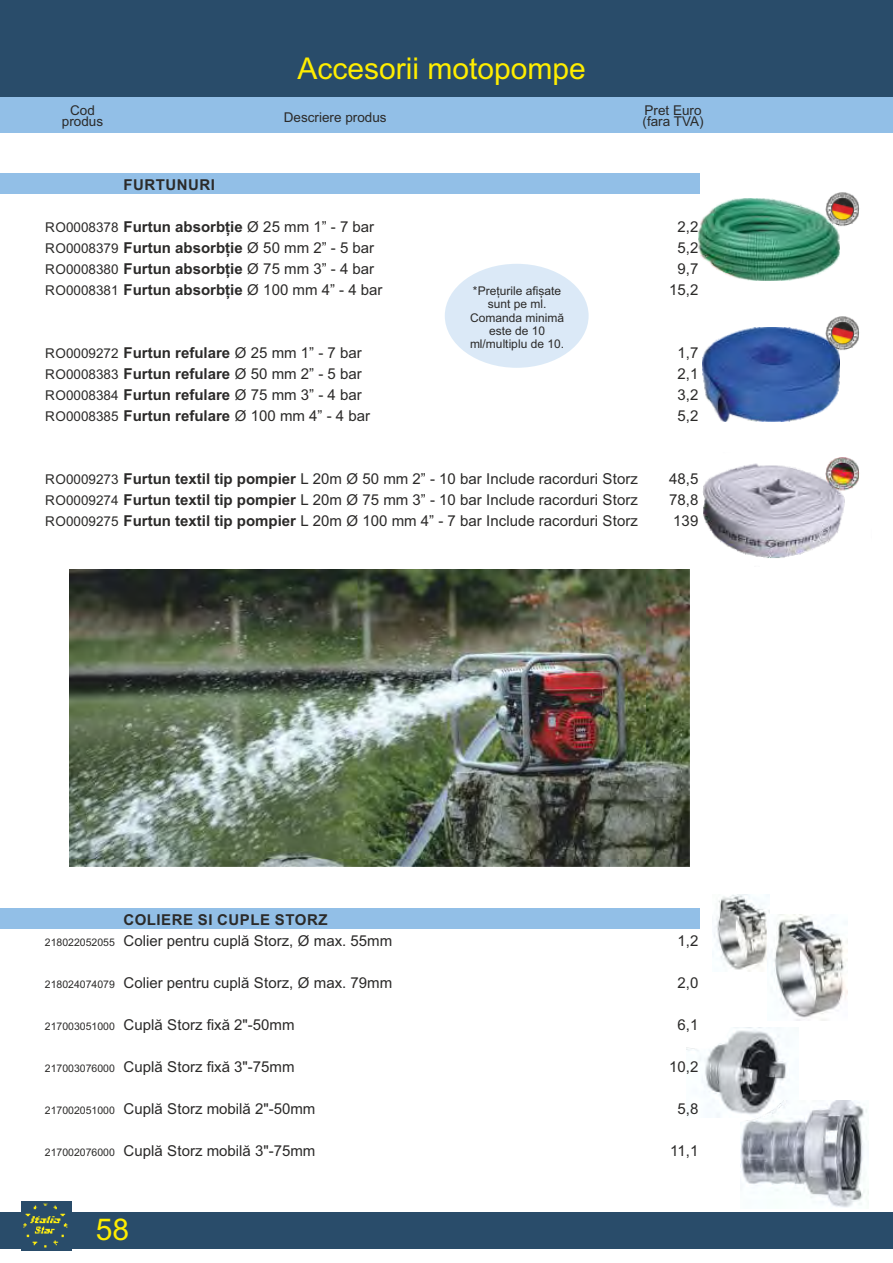
<style>
.page{position:relative;width:893px;height:1263px;background:#fff}
.page>*{position:absolute;margin:0;border:0;box-sizing:border-box;transform-origin:0 0}
.t1{font:30px "Arial";color:#ffed00}
.t2{font:15px/21px "Arial";color:#2b2a29;text-align:justify}
.t3{font:700 15px/21px "Arial";color:#2b2a29}
.t4{font:700 15px "Arial";letter-spacing:.035em;color:#2b2a29}
.t5{font:13.5px/21px "Arial";color:#2b2a29;text-align:justify}
.t6{font:12px/13.4px "Arial";color:#2b2a29;text-align:center}
.t7{font:10.5px "Arial";color:#2b2a29}
.s1{font-weight:400}
.s2{font-weight:700}
.s3{font-family:"Arial Unicode MS"}
</style>
<div class="page">
<div style="left:0;top:1212px;width:893px;height:36px;background:#294c6a"></div>
<img style="left:21px;top:1202px;width:51px;height:48px">
<div style="left:0;top:0;width:893px;height:97px;background:#294c6a"></div>
<img style="left:687px;top:1027px;width:103px;height:91px">
<div style="left:0;top:908px;width:700px;height:21px;background:#92bfe7"></div>
<div style="left:0;top:174px;width:700px;height:20px;background:#92bfe7"></div>
<img style="left:702px;top:328px;width:138px;height:93px">
<img style="left:698px;top:198px;width:142px;height:83px">
<img style="left:703px;top:463px;width:142px;height:95px">
<img style="left:825px;top:192px;width:35px;height:38px">
<div style="left:445px;top:264px;width:144px;height:104px;background:#dbe9f7;border-radius:50%"></div>
<img style="left:825px;top:316px;width:35px;height:38px">
<img style="left:825px;top:457px;width:35px;height:38px">
<img style="left:712px;top:895px;width:58px;height:76px">
<img style="left:767px;top:914px;width:80px;height:107px">
<img style="left:741px;top:1100px;width:126px;height:108px">
<img style="left:69px;top:570px;width:621px;height:296px">
<div style="left:0;top:97px;width:893px;height:36px;background:#92bfe7"></div>
<h1 class="t1" style="left:297px;top:57px;width:290px">Accesorii motopompe</h1>
<p class="t5" style="left:62px;top:105px;width:43px;line-height:11.9px;text-align:center">Cod produs</p>
<p class="t5" style="left:284px;top:108px;width:104px">Descriere produs</p>
<p class="t5" style="left:643px;top:105px;width:63px;line-height:11.9px">Pret Euro (fara TVA)</p>
<p class="t4" style="left:123px;top:179px;width:93px">FURTUNURI</p>
<p class="t3" style="left:123px;top:217px;width:261px">Furtun absorbție <span class="s1">Ø 25 mm 1” - 7 bar<br></span>Furtun absorbție <span class="s1">Ø 50 mm 2” - 5 bar<br></span>Furtun absorbție <span class="s1">Ø 75 mm 3” - 4 bar<br></span>Furtun absorbție <span class="s1">Ø 100 mm 4” - 4 bar</span></p>
<p class="t5" style="left:45px;top:218px;width:75px">RO0008378<br>RO0008379<br>RO0008380<br>RO0008381</p>
<p class="t3" style="left:123px;top:343px;width:248px">Furtun refulare <span class="s1">Ø 25 mm 1” - 7 bar<br></span>Furtun refulare <span class="s1">Ø 50 mm 2” - 5 bar<br></span>Furtun refulare <span class="s1">Ø 75 mm 3” - 4 bar<br></span>Furtun refulare <span class="s1">Ø 100 mm 4” - 4 bar</span></p>
<p class="t5" style="left:45px;top:344px;width:75px">RO0009272<br>RO0008383<br>RO0008384<br>RO0008385</p>
<p class="t6" style="left:470px;top:285px;width:96px">*Prețurile afișate sunt pe ml.<br>Comanda minimă este de 10 ml/multiplu de 10.</p>
<p class="t2" style="left:123px;top:469px;width:516px"><span class="s2">Furtun textil tip pompier</span> L 20m Ø 50 mm 2” - 10 bar Include racorduri Storz <span class="s2">Furtun textil tip pompier</span> L 20m Ø 75 mm 3” - 10 bar Include racorduri Storz <span class="s2">Furtun textil tip pompier</span> L 20m Ø 100 mm 4” - 7 bar Include racorduri Storz</p>
<p class="t5" style="left:45px;top:470px;width:75px">RO0009273<br>RO0009274<br>RO0009275</p>
<p class="t2" style="left:669px;top:217px;width:31px;text-align:center">2,2<br>5,2<br>9,7<br>15,2</p>
<p class="t2" style="left:677px;top:343px;width:22px">1,7<br>2,1<br>3,2<br>5,2</p>
<p class="t2" style="left:669px;top:469px;width:31px">48,5<br>78,8<br>139</p>
<p class="t7" style="left:45px;top:938px;width:72px">218022052055</p>
<p class="t7" style="left:45px;top:980px;width:72px">218024074079</p>
<p class="t7" style="left:45px;top:1022px;width:72px">217003051000</p>
<p class="t7" style="left:45px;top:1064px;width:72px">217003076000</p>
<p class="t7" style="left:45px;top:1106px;width:72px">217002051000</p>
<p class="t7" style="left:45px;top:1148px;width:72px">217002076000</p>
<p class="t4" style="left:123px;top:914px;width:206px">COLIERE SI CUPLE STORZ</p>
<p class="t2" style="left:123px;top:931px;width:270px">Colier pentru cuplă Storz, Ø max. 55mm</p>
<p class="t2" style="left:123px;top:973px;width:270px">Colier pentru cuplă Storz, Ø max. 79mm</p>
<p class="t2" style="left:123px;top:1015px;width:173px">Cuplă Storz fixă 2"-50mm</p>
<p class="t2" style="left:123px;top:1057px;width:173px">Cuplă Storz fixă 3"-75mm</p>
<p class="t2" style="left:123px;top:1099px;width:194px">Cuplă Storz mobilă 2"-50mm</p>
<p class="t2" style="left:123px;top:1141px;width:194px">Cuplă Storz mobilă 3"-75mm</p>
<h1 class="t1" style="left:96px;top:1218px;width:35px">58</h1>
<p class="t2" style="left:677px;top:931px;width:22px">1,2</p>
<p class="t2" style="left:677px;top:973px;width:22px">2,0</p>
<p class="t2" style="left:677px;top:1015px;width:22px">6,1</p>
<p class="t2" style="left:669px;top:1057px;width:31px">10,<span class="s3">2</span></p>
<p class="t2" style="left:677px;top:1099px;width:22px">5,<span class="s3">8</span></p>
<p class="t2" style="left:670px;top:1141px;width:30px">11,<span class="s3">1</span></p>
</div>
